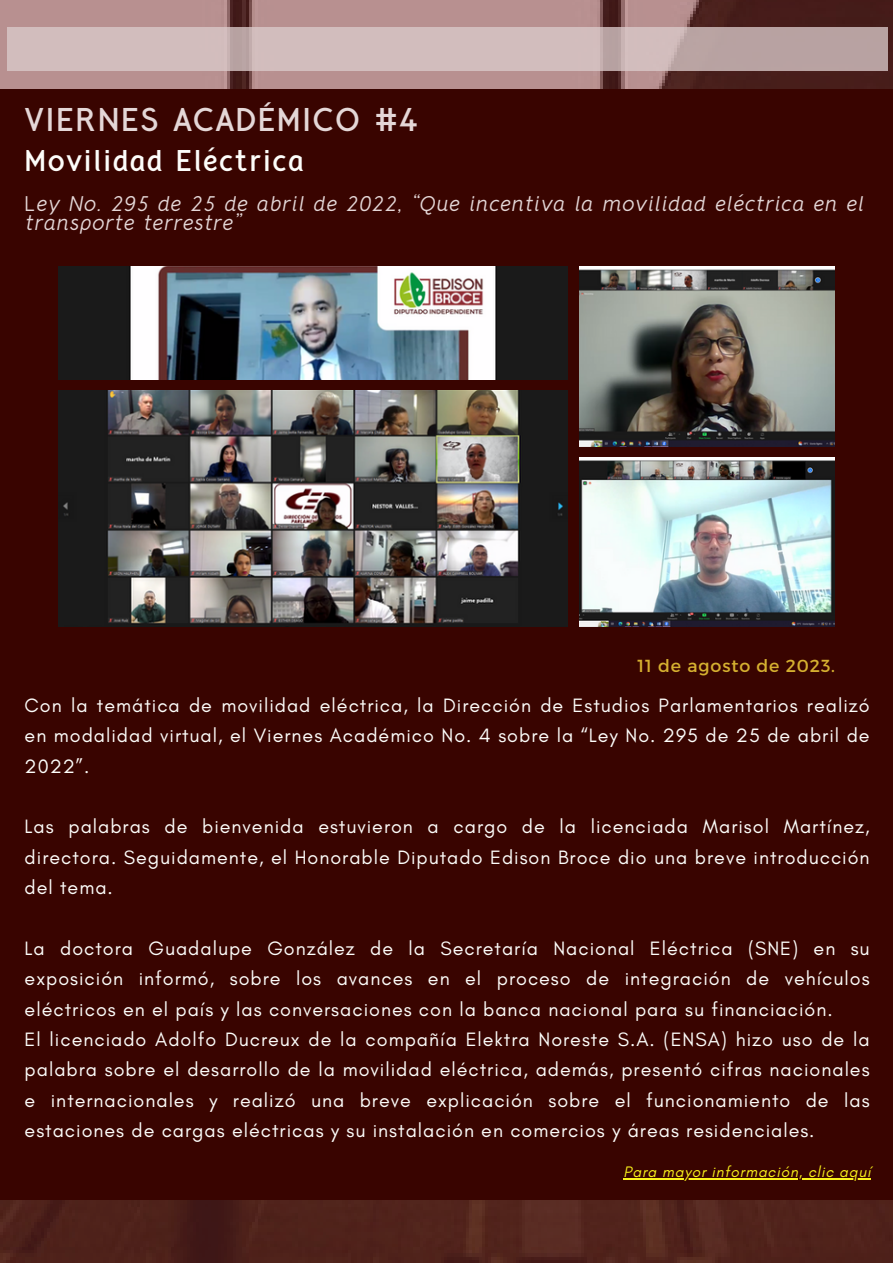
<style>
.page{position:relative;width:893px;height:1264px;background:#fff}
.page>*{position:absolute;margin:0;border:0;box-sizing:border-box;transform-origin:0 0}
.t1{font:700 28.8px "Crusoe Text";letter-spacing:.05em;color:#e4d7d7}
.t2{font:700 26.25px "Crusoe Text";letter-spacing:.05em;color:#fdfdfa}
.t3{font:19.65px/30.3px "Glacial Indifference";letter-spacing:.05em;color:#fdfdfa;text-align:justify}
.t4{font:italic 18.6px/19px "Crusoe Text";letter-spacing:.05em;color:#e4d7d7}
.t5{font:17.4px "Montserrat";letter-spacing:.05em;color:#d5b030}
.t6{font:italic 15.45px "Glacial Indifference";letter-spacing:.05em;color:#faf21b}
.s1{font-style:normal}
</style>
<div class="page">
<img style="left:0;top:0;width:892px;height:1262px">
<div style="left:0;top:89px;width:892px;height:1110px;background:#390400"></div>
<svg style="left:8px;top:27px;width:879px;height:43px;background:#cab5b5"></svg>
<img style="left:58px;top:266px;width:510px;height:113px">
<img style="left:579px;top:266px;width:255px;height:180px">
<img style="left:58px;top:390px;width:510px;height:236px">
<img style="left:579px;top:458px;width:255px;height:168px">
<hr style="left:623px;top:1178px;width:248px;height:1px;background:#faf21b">
<p class="t1" style="left:25px;top:101px;width:395px">VIERNES ACADÉMICO #4</p>
<p class="t2" style="left:25px;top:144px;width:281px">Movilidad Eléctrica</p>
<p class="t4" style="left:25px;top:196px;width:840px"><span class="s1">L</span>ey No. 295 de 25 de abril de 2022, “Que incentiva la movilidad eléctrica en el transporte terrestre”</p>
<p class="t5" style="left:637px;top:654px;width:199px">11 de agosto de 2023.</p>
<p class="t3" style="left:25px;top:690px;width:846px">Con la temática de movilidad eléctrica, la Dirección de Estudios Parlamentarios realizó en modalidad virtual, el Viernes Académico No. 4 sobre la “Ley No. 295 de 25 de abril de 2022”.</p>
<p class="t3" style="left:25px;top:811px;width:846px">Las palabras de bienvenida estuvieron a cargo de la licenciada Marisol Martínez, directora. Seguidamente, el Honorable Diputado Edison Broce dio una breve introducción del tema.</p>
<p class="t3" style="left:25px;top:932px;width:846px">La doctora Guadalupe González de la Secretaría Nacional Eléctrica (SNE) en su exposición informó, sobre los avances en el proceso de integración de vehículos eléctricos en el país y las conversaciones con la banca nacional para su financiación.</p>
<p class="t3" style="left:25px;top:1023px;width:846px">El licenciado Adolfo Ducreux de la compañía Elektra Noreste S.A. (ENSA) hizo uso de la palabra sobre el desarrollo de la movilidad eléctrica, además, presentó cifras nacionales e internacionales y realizó una breve explicación sobre el funcionamiento de las estaciones de cargas eléctricas y su instalación en comercios y áreas residenciales.</p>
<p class="t6" style="left:623px;top:1162px;width:248px">Para mayor información, clic aquí</p>
</div>
